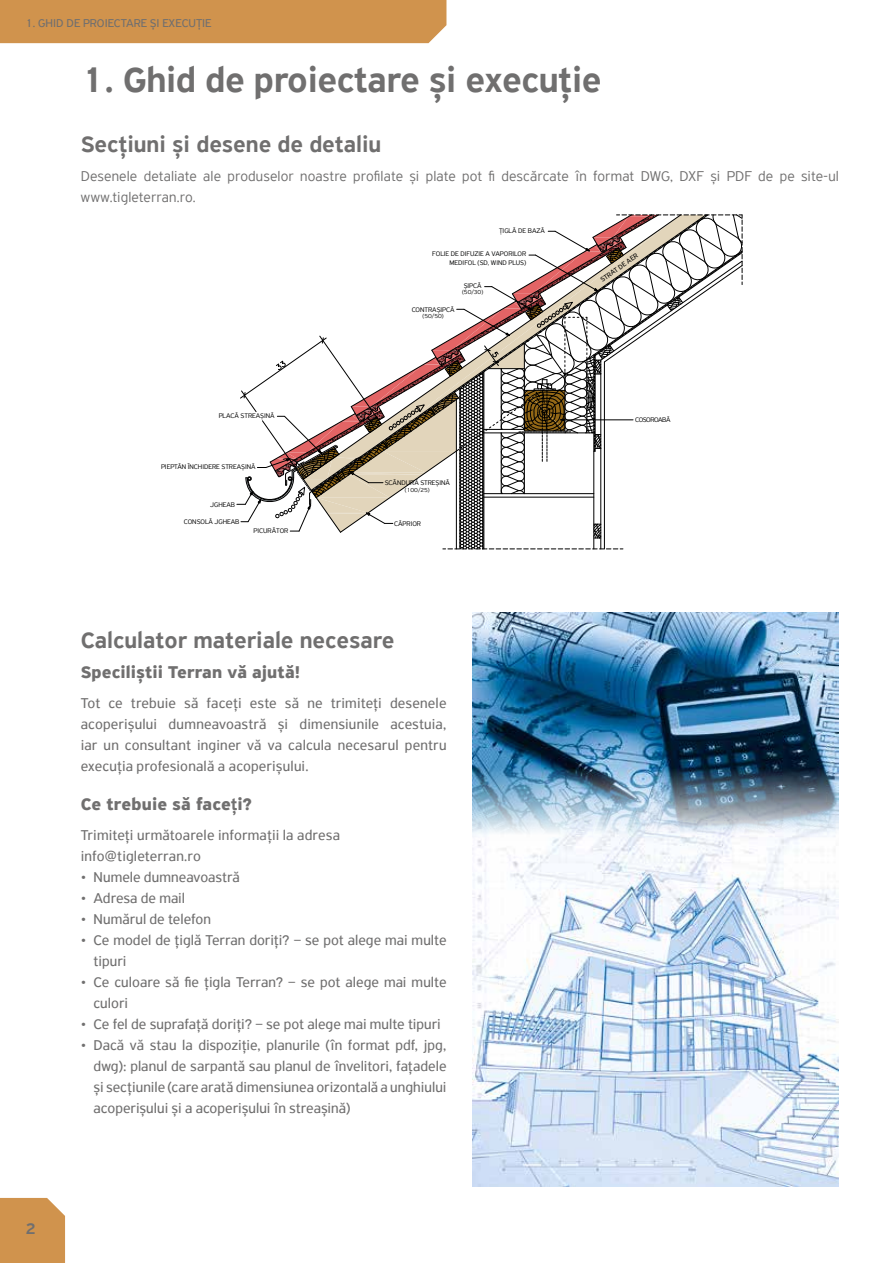
<style>
.page{position:relative;width:893px;height:1263px;background:#fff}
.page>*{position:absolute;margin:0;border:0;box-sizing:border-box;transform-origin:0 0}
.t1{font:500 37.5px "PF Highway Sans Pro";letter-spacing:-.01em;color:#706f6f}
.t2{font:500 24px "PF Highway Sans Pro";color:#706f6f}
.t3{font:700 18px "PF Highway Sans Pro";letter-spacing:.005em;color:#706f6f}
.t4{font:500 16.5px "PF Highway Sans Pro";color:#706f6f}
.t5{font:15px/21px "PF Highway Sans Pro";letter-spacing:.005em;color:#706f6f}
.t6{font:300 15px/21px "PF Highway Sans Pro";letter-spacing:.005em;color:#706f6f}
.t7{font:12px "PF Highway Sans Pro";color:#706f6f}
.t8{font:300 7.2px "PF Highway Sans Pro";color:#000}
.t9{font:300 7.2px/8.6px "PF Highway Sans Pro";color:#010202;text-align:right}
.t10{font:7.2px "PF Highway Sans Pro";color:#000}
.t11{font:300 7.2px "PF Highway Sans Pro";letter-spacing:-.06em;color:#000}
.t12{font:300 6.15px "PF Highway Sans Pro";color:#000}
.s1{font-weight:500}
</style>
<div class="page">
<div style="left:0;top:1198px;width:65px;height:65px;background:#d0934d"></div>
<div style="left:0;top:0;width:446px;height:43px;background:#d0934d"></div>
<img style="left:473px;top:841px;width:366px;height:345px">
<svg style="left:237px;top:214px;width:506px;height:336px"></svg>
<img style="left:473px;top:612px;width:366px;height:229px">
<p class="t7" style="left:26px;top:16px;width:187px">1. GHID DE PROIECTARE ȘI EXECUŢIE</p>
<h1 class="t1" style="left:81px;top:58px;width:522px">1. Ghid de proiectare și execuţie</h1>
<h2 class="t2" style="left:81px;top:130px;width:302px">Secţiuni și desene de detaliu</h2>
<p class="t6" style="left:81px;top:166px;width:760px">Desenele detaliate ale produselor noastre profilate și plate pot fi descărcate în format DWG, DXF și PDF de pe site-ul www.tigleterran.ro.</p>
<p class="t8" style="left:499px;top:227px;width:47px">ŢIGLĂ DE BAZĂ</p>
<p class="t10" style="left:599px;top:276px;width:45px;rotate:-35deg">STRAT DE AER</p>
<p class="t9" style="left:432px;top:249px;width:95px">FOLIE DE DIFUZIE A VAPORILOR<br>MEDIFOL (SD, WIND PLUS)</p>
<p class="t9" style="left:464px;top:281px;width:19px">ȘIPCĂ</p>
<p class="t12" style="left:462px;top:288px;width:23px">(50/30)</p>
<p class="t4" style="left:26px;top:1218px;width:12px">2</p>
<p class="t8" style="left:219px;top:411px;width:57px">PLACĂ STREAȘINĂ</p>
<p class="t8" style="left:161px;top:462px;width:96px">PIEPTĂN ÎNCHIDERE STREAȘINĂ</p>
<p class="t8" style="left:210px;top:500px;width:26px">JGHEAB</p>
<p class="t8" style="left:184px;top:518px;width:57px">CONSOLĂ JGHEAB</p>
<p class="t8" style="left:254px;top:527px;width:36px">PICURĂTOR</p>
<p class="t8" style="left:412px;top:306px;width:44px">CONTRAȘIPCĂ</p>
<p class="t12" style="left:423px;top:313px;width:23px">(50/50)</p>
<p class="t8" style="left:385px;top:478px;width:67px">SCÂNDURĂ STREȘINĂ</p>
<p class="t12" style="left:405px;top:486px;width:26px">(100/25)</p>
<p class="t8" style="left:394px;top:519px;width:28px">CĂPRIOR</p>
<h2 class="t2" style="left:81px;top:626px;width:315px">Calculator materiale necesare</h2>
<p class="t3" style="left:81px;top:662px;width:221px">Speciliștii Terran vă ajută!</p>
<p class="t5" style="left:81px;top:692px;width:367px;text-align:justify">Tot ce trebuie să faceţi este să ne trimiteţi desenele acoperișului dumneavoastră și dimensiunile acestuia, iar un consultant inginer vă va calcula necesarul pentru execuţia profesională a acoperișului.</p>
<p class="t3" style="left:81px;top:794px;width:173px">Ce trebuie să face<span class="s1">ţ</span>i?</p>
<p class="t5" style="left:81px;top:824px;width:261px">Trimiteţi următoarele informaţii la adresa info@tigleterran.ro</p>
<p class="t5" style="left:81px;top:866px;width:161px">• Numele dumneavoastră</p>
<p class="t5" style="left:81px;top:887px;width:106px">• Adresa de mail</p>
<p class="t5" style="left:81px;top:908px;width:132px">• Numărul de telefon</p>
<p class="t5" style="left:94px;top:929px;width:354px;text-indent:-13px">• Ce model de ţiglă Terran doriţi? – se pot alege mai multe tipuri</p>
<p class="t5" style="left:94px;top:971px;width:354px;text-indent:-13px">• Ce culoare să fie ţigla Terran? – se pot alege mai multe culori</p>
<p class="t5" style="left:81px;top:1013px;width:362px">• Ce fel de suprafaţă doriţi? – se pot alege mai multe tipuri</p>
<p class="t5" style="left:94px;top:1034px;width:354px;text-align:justify;text-indent:-13px">• Dacă vă stau la dispoziţie, planurile (în format pdf, jpg, dwg): planul de sarpantă sau planul de învelitori, faţadele și secţiunile (care arată dimensiunea orizontală a unghiului acoperișului și a acoperișului în streașină)</p>
<p class="t11" style="left:635px;top:415px;width:37px">COSOROABĂ</p>
</div>
